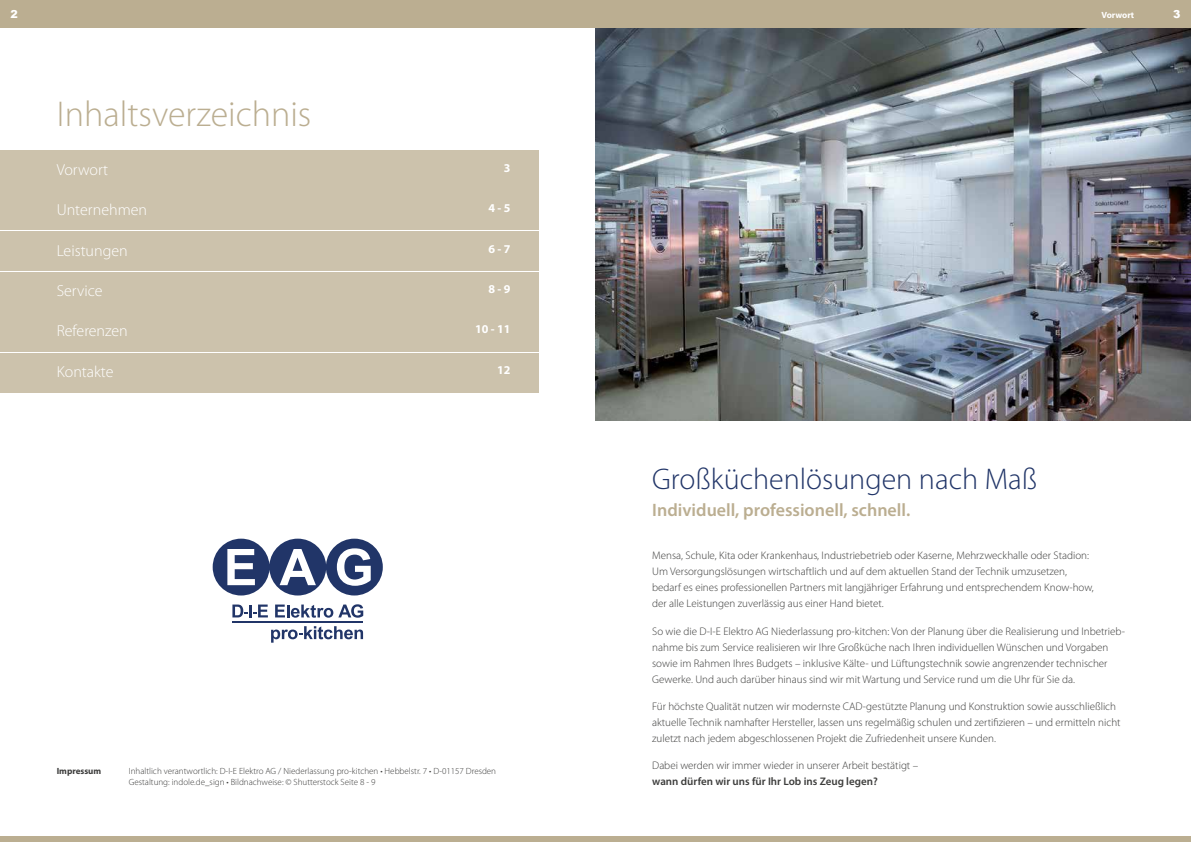
<style>
.page{position:relative;width:1191px;height:842px;background:#fff}
.page>*{position:absolute;margin:0;border:0;box-sizing:border-box;transform-origin:0 0}
.t1{font:300 36px "Myriad Pro";color:#bbae91}
.t2{font:300 30px "Myriad Pro";color:#213568}
.t3{font:600 18px "Myriad Pro";color:#bbae91}
.t4{font:300 16px "Myriad Pro";color:#fff}
.t5{font:700 12px "Myriad Pro";color:#fff}
.t6{font:300 11px/16px "Myriad Pro";color:#3c3c3b}
.t7{font:600 11px "Myriad Pro";color:#3c3c3b}
.t8{font:900 11px "Arial";color:#fff}
.t9{font:300 9px/10.8px "Myriad Pro";color:#3c3c3b}
.t10{font:700 9px "Myriad Pro";color:#3c3c3b}
.t11{font:700 9px "Myriad Pro";color:#fff}
</style>
<div class="page">
<img style="left:595px;top:28px;width:596px;height:393px">
<div style="left:0;top:191px;width:539px;height:39px;background:#ccc2ac"></div>
<div style="left:0;top:272px;width:539px;height:39px;background:#ccc2ac"></div>
<div style="left:0;top:353px;width:539px;height:40px;background:#ccc2ac"></div>
<div style="left:0;top:150px;width:539px;height:39px;background:#ccc2ac"></div>
<div style="left:0;top:231px;width:539px;height:40px;background:#ccc2ac"></div>
<div style="left:0;top:313px;width:539px;height:39px;background:#ccc2ac"></div>
<div style="left:0;top:0;width:1191px;height:28px;background:#bbae91"></div>
<div style="left:0;top:836px;width:1191px;height:6px;background:#bbae91"></div>
<svg style="left:232px;top:604px;width:36px;height:13px"></svg>
<svg style="left:275px;top:604px;width:88px;height:14px"></svg>
<svg style="left:271px;top:626px;width:92px;height:17px"></svg>
<svg style="left:213px;top:539px;width:170px;height:56px"></svg>
<hr style="left:232px;top:621px;width:131px;height:2px;background:#213568">
<p class="t8" style="left:11px;top:6px;width:9px">2</p>
<p class="t8" style="left:1173px;top:6px;width:9px">3</p>
<p class="t11" style="left:1101px;top:10px;width:34px">Vorwort</p>
<h1 class="t1" style="left:57px;top:94px;width:256px">Inhaltsverzeichnis</h1>
<h3 class="t4" style="left:57px;top:161px;width:53px">Vorwort</h3>
<p class="t5" style="left:504px;top:161px;width:8px">3</p>
<h3 class="t4" style="left:57px;top:201px;width:92px">Unternehmen</h3>
<p class="t5" style="left:488px;top:202px;width:24px">4 - 5</p>
<h3 class="t4" style="left:57px;top:242px;width:73px">Leistungen</h3>
<p class="t5" style="left:488px;top:242px;width:24px">6 - 7</p>
<h3 class="t4" style="left:57px;top:282px;width:47px">Service</h3>
<p class="t5" style="left:488px;top:282px;width:24px">8 - 9</p>
<h3 class="t4" style="left:57px;top:322px;width:73px">Referenzen</h3>
<p class="t5" style="left:475px;top:323px;width:37px">10 - 11</p>
<h3 class="t4" style="left:57px;top:363px;width:58px">Kontakte</h3>
<p class="t5" style="left:497px;top:363px;width:15px">12</p>
<p class="t10" style="left:57px;top:766px;width:46px">Impressum</p>
<p class="t9" style="left:129px;top:766px;width:369px">Inhaltlich verantwortlich: D-I-E Elektro AG / Niederlassung pro-kitchen • Hebbelstr. 7 • D-01157 Dresden<br>Gestaltung: indole.de_sign • Bildnachweise: © Shutterstock Seite 8 - 9</p>
<h2 class="t2" style="left:652px;top:462px;width:387px">Großküchenlösungen nach Maß</h2>
<h3 class="t3" style="left:652px;top:500px;width:259px">Individuell, professionell, schnell.</h3>
<p class="t6" style="left:652px;top:548px;width:443px">Mensa, Schule, Kita oder Krankenhaus, Industriebetrieb oder Kaserne, Mehrzweckhalle oder Stadion:<br>Um Versorgungslösungen wirtschaftlich und auf dem aktuellen Stand der Technik umzusetzen, bedarf es eines professionellen Partners mit langjähriger Erfahrung und entsprechendem Know-how, der alle Leistungen zuverlässig aus einer Hand bietet.</p>
<p class="t6" style="left:652px;top:623px;width:474px">So wie die D-I-E Elektro AG Niederlassung pro-kitchen: Von der Planung über die Realisierung und Inbetrieb&shy;nahme bis zum Service realisieren wir Ihre Großküche nach Ihren individuellen Wünschen und Vorgaben sowie im Rahmen Ihres Budgets – inklusive Kälte- und Lüftungstechnik sowie angrenzender technischer Gewerke. Und auch darüber hinaus sind wir mit Wartung und Service rund um die Uhr für Sie da.</p>
<p class="t6" style="left:652px;top:698px;width:470px">Für höchste Qualität nutzen wir modernste CAD-gestützte Planung und Konstruktion sowie ausschließlich aktuelle Technik namhafter Hersteller, lassen uns regelmäßig schulen und zertifizieren – und ermitteln nicht zuletzt nach jedem abgeschlossenen Projekt die Zufriedenheit unsere Kunden.</p>
<p class="t6" style="left:652px;top:758px;width:267px">Dabei werden wir immer wieder in unserer Arbeit bestätigt –</p>
<p class="t7" style="left:652px;top:775px;width:227px">wann dürfen wir uns für Ihr Lob ins Zeug legen?</p>
</div>
